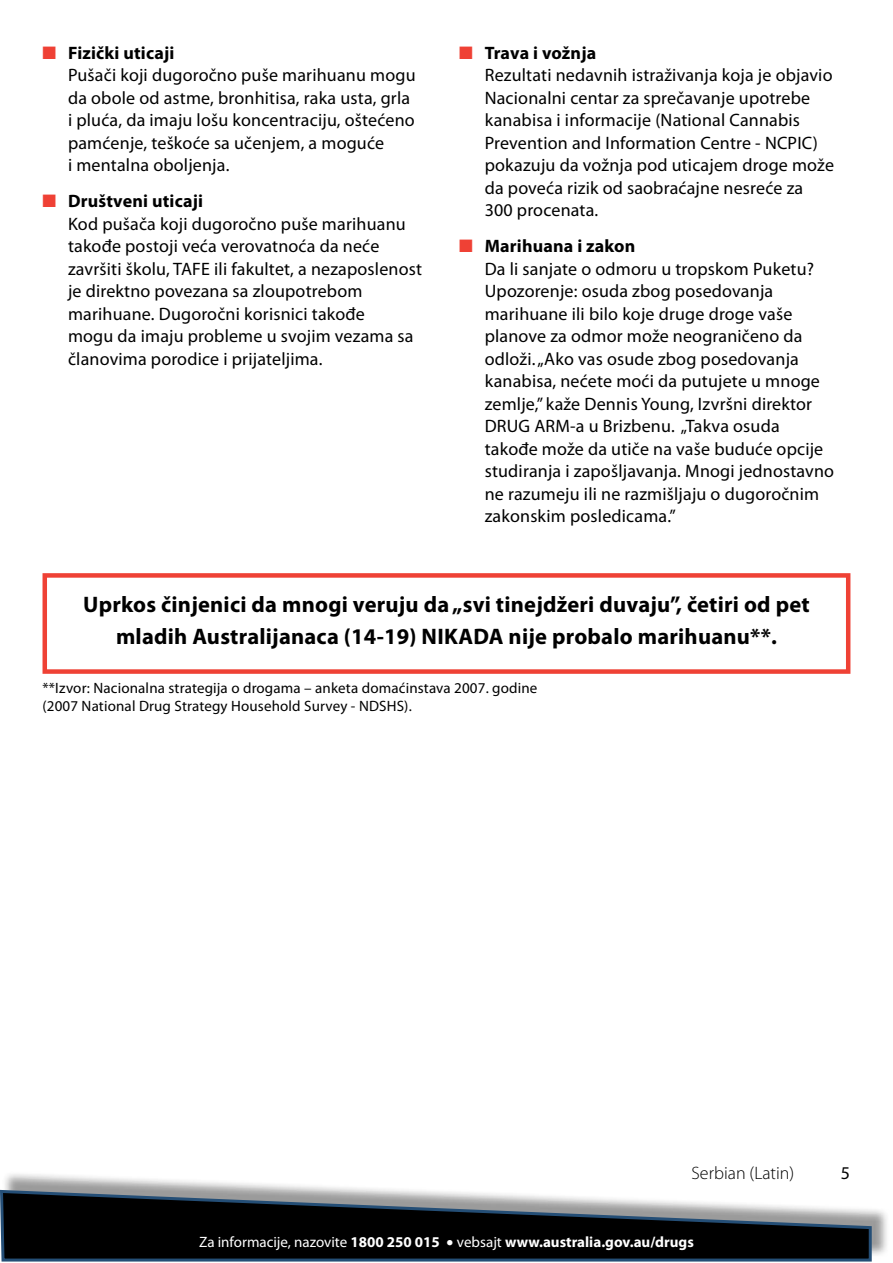
<style>
.page{position:relative;width:893px;height:1263px;background:#fff}
.page>*{position:absolute;margin:0;border:0;box-sizing:border-box;transform-origin:0 0}
.t1{font:700 22.5px/31.5px "Myriad Pro";letter-spacing:.01em;color:#000;text-align:center}
.t2{font:18px/22.5px "Myriad Pro";letter-spacing:.01em;color:#000}
.t3{font:300 18px "Myriad Pro";color:#000}
.t4{font:15px/18px "Myriad Pro";letter-spacing:.01em;color:#000}
.t5{font:700 15px "Myriad Pro";color:#fff}
.s1{color:#ef4135}
.s2{font-weight:700}
.s3{font-weight:400}
.s4{font-family:"Helvetica Neue";font-weight:400}
</style>
<div class="page">
<div style="left:2px;top:1171px;width:888px;height:87px;background:#000;opacity:.4"></div>
<svg style="left:0;top:1188px;width:873px;height:74px"></svg>
<div style="left:43px;top:573px;width:807px;height:101px;border:4px solid #ef4135"></div>
<p class="t2" style="left:68px;top:41px;width:349px;text-indent:-26px"><span class="s1">■</span> <span class="s2">Fizički uticaji<br></span>Pušači koji dugoročno puše marihuanu mogu da obole od astme, bronhitisa, raka usta, grla i pluća, da imaju lošu koncentraciju, oštećeno pamćenje, teškoće sa učenjem, a moguće<br>i mentalna oboljenja.</p>
<p class="t2" style="left:68px;top:189px;width:356px;text-indent:-26px"><span class="s1">■</span> <span class="s2">Društveni uticaji<br></span>Kod pušača koji dugoročno puše marihuanu takođe postoji veća verovatnoća da neće završiti školu, TAFE ili fakultet, a nezaposlenost je direktno povezana sa zloupotrebom marihuane. Dugoročni korisnici takođe<br>mogu da imaju probleme u svojim vezama sa članovima porodice i prijateljima.</p>
<p class="t2" style="left:485px;top:41px;width:351px;text-indent:-26px"><span class="s1">■</span> <span class="s2">Trava i vožnja<br></span>Rezultati nedavnih istraživanja koja je objavio Nacionalni centar za sprečavanje upotrebe kanabisa i informacije (National Cannabis Prevention and Information Centre - NCPIC) pokazuju da vožnja pod uticajem droge može da poveća rizik od saobraćajne nesreće za 300 procenata.</p>
<p class="t2" style="left:485px;top:234px;width:351px;text-indent:-26px"><span class="s1">■</span> <span class="s2">Marihuana i zakon<br></span>Da li sanjate o odmoru u tropskom Puketu?<br>Upozorenje: osuda zbog posedovanja marihuane ili bilo koje druge droge vaše planove za odmor može neograničeno da odloži. „Ako vas osude zbog posedovanja kanabisa, nećete moći da putujete u mnoge zemlje,” kaže Dennis Young, Izvršni direktor DRUG ARM-a u Brizbenu. „Takva osuda takođe može da utiče na vaše buduće opcije studiranja i zapošljavanja. Mnogi jednostavno ne razumeju ili ne razmišljaju o dugoročnim zakonskim posledicama.”</p>
<p class="t1" style="left:83px;top:588px;width:728px">Uprkos činjenici da mnogi veruju da „svi tinejdžeri duvaju”, četiri od pet mladih Australijanaca (14-19) NIKADA nije probalo marihuanu**.</p>
<p class="t4" style="left:43px;top:679px;width:496px">**Izvor: Nacionalna strategija o drogama – anketa domaćinstava 2007. godine (2007 National Drug Strategy Household Survey - NDSHS).</p>
<p class="t3" style="left:691px;top:1163px;width:104px">Serbian (Latin)</p>
<p class="t2" style="left:841px;top:1161px;width:11px">5</p>
<p class="t5" style="left:199px;top:1232px;width:496px"><span class="s3">Za informacije, nazovite</span> 1800 250 015 <span class="s4">•</span> <span class="s3">vеbsajt</span> www.australia.gov.au/drugs</p>
</div>
